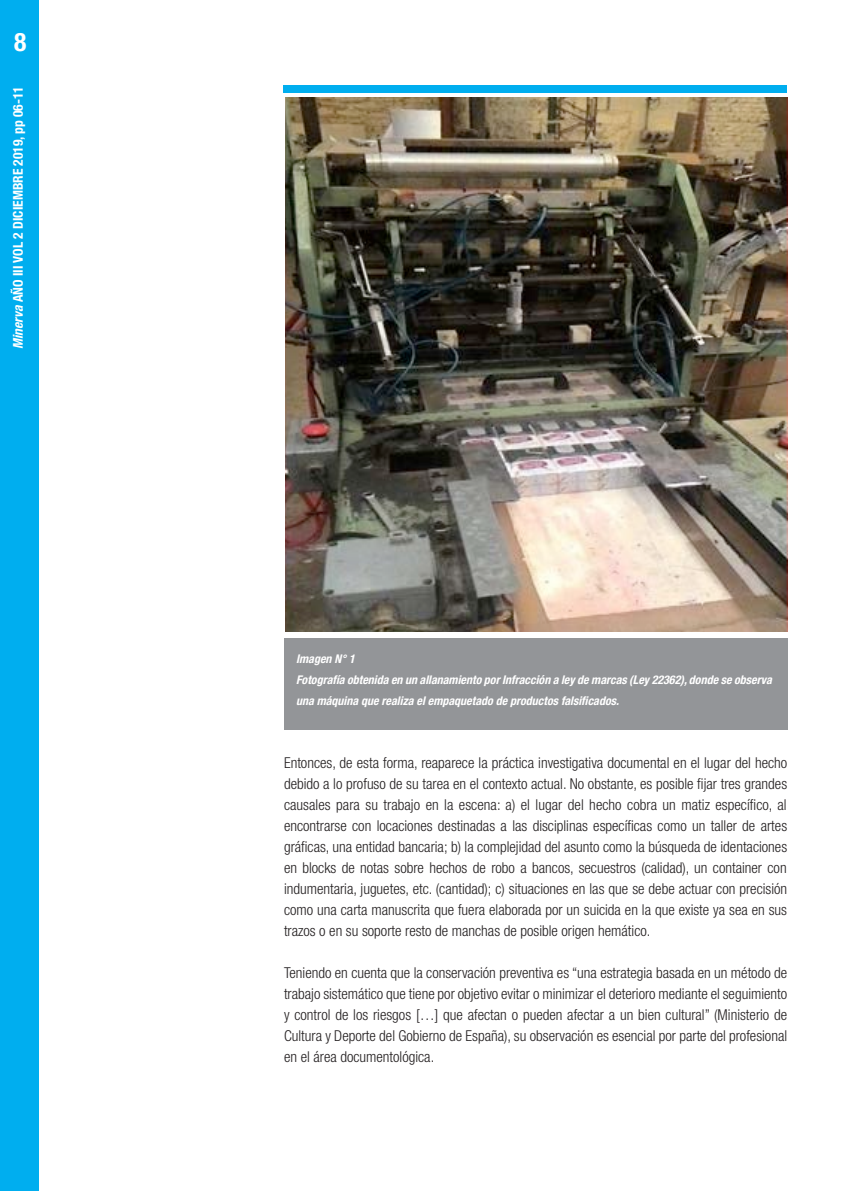
<style>
.page{position:relative;width:851px;height:1191px;background:#fff}
.page>*{position:absolute;margin:0;border:0;box-sizing:border-box;transform-origin:0 0}
.t1{font:700 condensed 25.5px "Helvetica Neue LT Std";color:#fff}
.t2{font:300 condensed 15px/21px "Helvetica Neue LT Std";color:#231f20;text-align:justify}
.t3{font:700 condensed 13.5px "Helvetica Neue LT Std";color:#fff}
.t4{font:italic 700 condensed 12px/21px "Helvetica Neue LT Std";color:#fff}
.s1{font-style:italic}
</style>
<div class="page">
<div style="left:0;top:0;width:38px;height:1191px;background:#00aeef"></div>
<div style="left:284px;top:638px;width:503px;height:91px;background:#939598"></div>
<img style="left:285px;top:98px;width:502px;height:533px">
<div style="left:283px;top:85px;width:503px;height:7px;background:#00aeef"></div>
<p class="t1" style="left:14px;top:27px;width:14px">8</p>
<p class="t3" style="left:10px;top:349px;width:264px;rotate:-90deg"><span class="s1">Minerva</span> AÑO III VOL 2 DICIEMBRE 2019, pp 06-11</p>
<p class="t4" style="left:296px;top:648px;width:60px">Imagen N° 1</p>
<p class="t4" style="left:296px;top:669px;width:477px">Fotografía obtenida en un allanamiento por Infracción a ley de marcas (Ley 22362), donde se observa una máquina que realiza el empaquetado de productos falsificados.</p>
<p class="t2" style="left:284px;top:752px;width:504px">Entonces, de esta forma, reaparece la práctica investigativa documental en el lugar del hecho debido a lo profuso de su tarea en el contexto actual. No obstante, es posible fijar tres grandes causales para su trabajo en la escena: a) el lugar del hecho cobra un matiz específico, al encontrarse con locaciones destinadas a las disciplinas específicas como un taller de artes gráficas, una entidad bancaria; b) la complejidad del asunto como la búsqueda de identaciones en blocks de notas sobre hechos de robo a bancos, secuestros (calidad), un container con indumentaria, juguetes, etc. (cantidad); c) situaciones en las que se debe actuar con precisión como una carta manuscrita que fuera elaborada por un suicida en la que existe ya sea en sus trazos o en su soporte resto de manchas de posible origen hemático.</p>
<p class="t2" style="left:284px;top:962px;width:504px">Teniendo en cuenta que la conservación preventiva es “una estrategia basada en un método de trabajo sistemático que tiene por objetivo evitar o minimizar el deterioro mediante el seguimiento y control de los riesgos […] que afectan o pueden afectar a un bien cultural” (Ministerio de Cultura y Deporte del Gobierno de España), su observación es esencial por parte del profesional en el área documentológica.</p>
</div>
